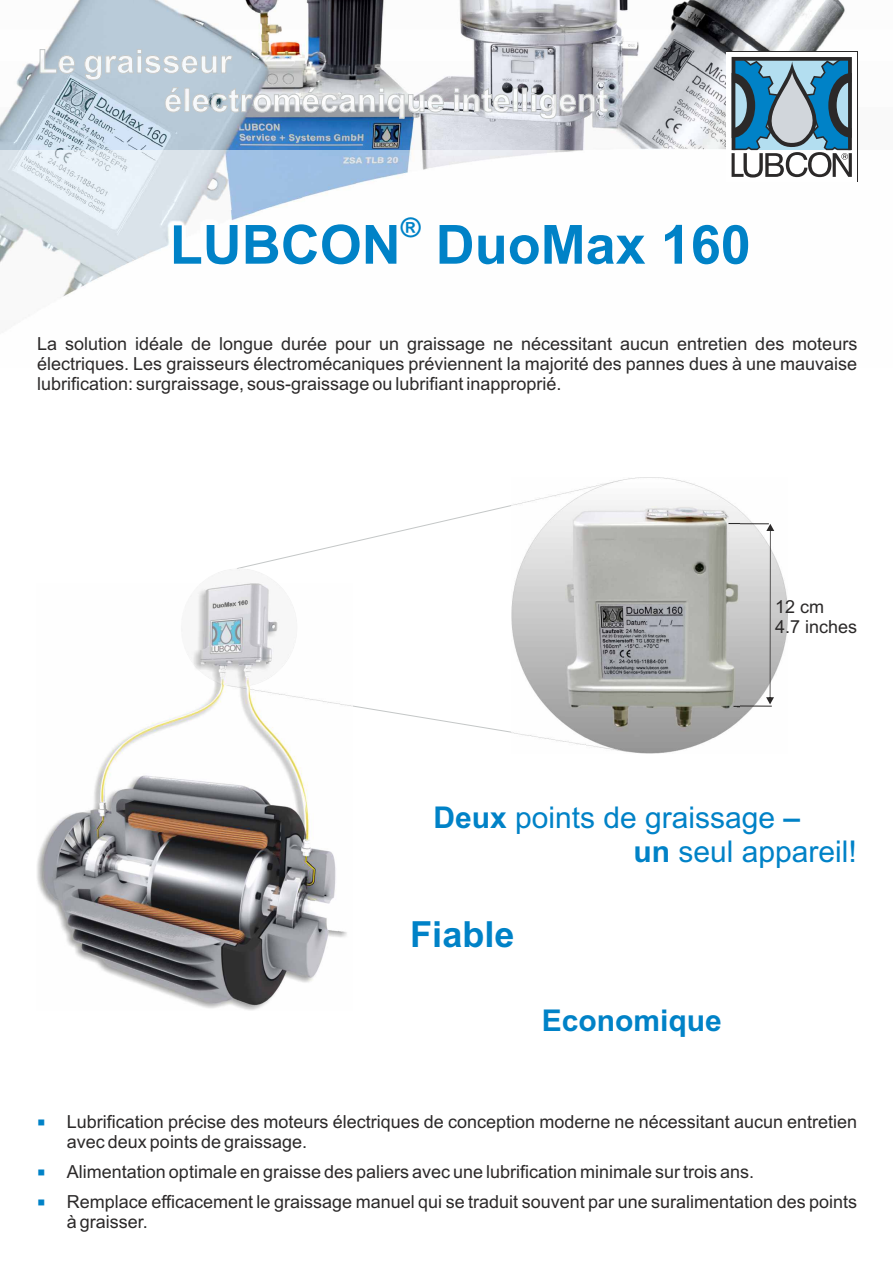
<style>
.page{position:relative;width:893px;height:1263px;background:#fff}
.page>*{position:absolute;margin:0;border:0;box-sizing:border-box;transform-origin:0 0}
.t1{font:700 54px "Arial";color:#0082c7}
.t2{font:700 36px "Arial";color:#0082c7}
.t3{font:30px/33.5px "Arial";color:#0082c7}
.t4{font:700 30px "Arial";color:#0082c7}
.t5{font:700 27px "Arial";color:#0082c7}
.t6{font:18px/20.1px "Arial";color:#2b2929}
.s1{font-weight:700}
</style>
<div class="page">
<svg style="left:238px;top:505px;width:273px;height:63px"></svg>
<svg style="left:352px;top:705px;width:159px;height:28px"></svg>
<img style="left:511px;top:477px;width:277px;height:276px">
<img style="left:0;top:0;width:858px;height:150px">
<img style="left:0;top:150px;width:858px;height:174px">
<img style="left:163px;top:210px;width:592px;height:61px">
<img style="left:167px;top:220px;width:584px;height:52px">
<div style="left:726px;top:52px;width:131px;height:129px;background:#fff"></div>
<svg style="left:731px;top:57px;width:121px;height:121px;background:#6f95a8"></svg>
<hr style="left:728px;top:523px;width:41px;height:1px;background:#2b2929">
<hr style="left:734px;top:706px;width:38px;height:1px;background:#2b2929">
<svg style="left:766px;top:524px;width:8px;height:180px"></svg>
<img style="left:565px;top:506px;width:175px;height:231px">
<img style="left:37px;top:687px;width:315px;height:323px">
<img style="left:190px;top:568px;width:107px;height:119px">
<svg style="left:40px;top:49px;width:568px;height:70px"></svg>
<h3 class="t5" style="left:401px;top:217px;width:21px">®</h3>
<h1 class="t1" style="left:170px;top:224px;width:582px">LUBCON DuoMax 160</h1>
<p class="t6" style="left:37px;top:335px;width:822px;text-align:justify">La solution idéale de longue durée pour un graissage ne nécessitant aucun entretien des moteurs électriques. Les graisseurs électromécaniques préviennent la majorité des pannes dues à une mauvaise lubrification: surgraissage, sous-graissage ou lubrifiant inapproprié.</p>
<p class="t6" style="left:775px;top:598px;width:84px">12 cm<br>4.7 inches</p>
<h3 class="t3" style="left:633px;top:803px;width:225px;text-indent:-200px"><span class="s1">Deux</span> points de graissage <span class="s1">–<br>un</span> seul appareil!</h3>
<h2 class="t2" style="left:410px;top:921px;width:106px">Fiable</h2>
<h3 class="t4" style="left:542px;top:1009px;width:182px">Economique</h3>
<p class="t6" style="left:67px;top:1113px;width:792px">Lubrification précise des moteurs électriques de conception moderne ne nécessitant aucun entretien avec deux points de graissage.</p>
<p class="t6" style="left:67px;top:1158px;width:792px;line-height:30.2px">Alimentation optimale en graisse des paliers avec une lubrification minimale sur trois ans.<br>Remplace efficacement le graissage manuel qui se traduit souvent par une suralimentation des points</p>
<p class="t6" style="left:67px;top:1214px;width:83px">à graisser.</p>
</div>
